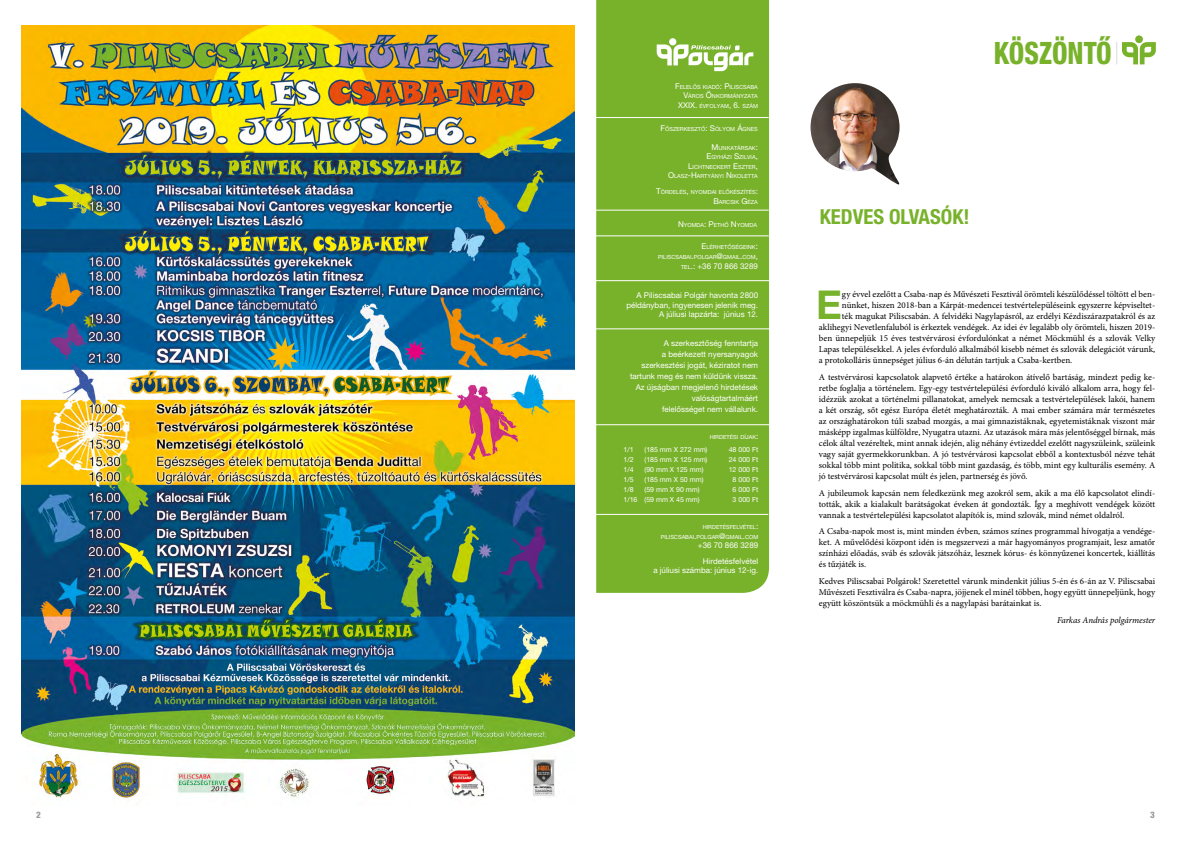
<style>
.page{position:relative;width:1191px;height:842px;background:#fff}
.page>*{position:absolute;margin:0;border:0;box-sizing:border-box;transform-origin:0 0}
.t1{font:700 39.8px "Helvetica Neue LT Pro";color:#78b22b}
.t2{font:800 condensed 30.9px "Helvetica Neue LT Pro";color:#78b22b;scale:.88 1}
.t3{font:700 condensed 20.7px "Helvetica Neue LT Pro";color:#78b22b}
.t4{font:9px/11px "Minion Pro";color:#000;text-align:justify}
.t5{font:italic 9px "Minion Pro";letter-spacing:-.01em;color:#000}
.t6{font:800 condensed 9px "Helvetica Neue LT Pro";color:#9d9d9c}
.t7{font:800 condensed 9px "Helvetica Neue LT Pro";color:#98989b}
.t8{font:8px/11px "Helvetica Neue LT Pro";color:#fff;text-align:right}
.t9{font:8px "Helvetica Neue LT Pro";color:#fff}
.t10{font:7px "Helvetica Neue LT Pro";color:#fff}
.t11{font:5.6px/9.6px "Helvetica Neue LT Pro";color:#fff;text-align:right}
.s1{font-size:8px}
.s2{font-size:5.6px}
.s3{font-style:inherit}
</style>
<div class="page">
<div style="left:596px;top:0;width:173px;height:593px;background:#78b22b"></div>
<div style="left:669px;top:38px;width:7px;height:7px;background:#fff;border-radius:50%"></div>
<svg style="left:656px;top:44px;width:97px;height:27px"></svg>
<hr style="left:596px;top:117px;width:172px;height:1px;background:#fff">
<hr style="left:594px;top:328px;width:179px;height:1px;background:#fff">
<hr style="left:595px;top:424px;width:175px;height:1px;background:#fff">
<hr style="left:596px;top:280px;width:174px;height:1px;background:#fff">
<hr style="left:596px;top:210px;width:172px;height:1px;background:#fff">
<hr style="left:596px;top:235px;width:172px;height:1px;background:#fff">
<hr style="left:595px;top:514px;width:173px;height:1px;background:#fff">
<img style="left:810px;top:83px;width:90px;height:102px">
<div style="left:1135px;top:35px;width:7px;height:8px;background:#78b22b;border-radius:50%"></div>
<svg style="left:1116px;top:42px;width:39px;height:22px"></svg>
<img style="left:22px;top:26px;width:552px;height:773px">
<p class="t11" style="left:675px;top:82px;width:84px"><span class="s1">F</span>ELELŐS KIADÓ<span class="s1">: P</span>ILISCSABA<br><span class="s1">V</span>ÁROS <span class="s1">Ö</span>NKORMÁNYZATA<br><span class="s1">XXIX.</span> ÉVFOLYAM<span class="s1">, 6.</span> SZÁM</p>
<p class="t11" style="left:660px;top:125px;width:99px"><span class="s1">F</span>ŐSZERKESZTŐ<span class="s1">: S</span>ÓLYOM <span class="s1">Á</span>GNES</p>
<p class="t11" style="left:668px;top:143px;width:91px"><span class="s1">M</span> UNKATÁRSAK<span class="s1">:<br>E</span>GYHÁZI <span class="s1">S</span>ZILVIA<span class="s1">,<br>L</span>ICHTNECKERT <span class="s1">E</span>SZTER<span class="s1">,<br>O</span>LASZ<span class="s1">-H</span> ARTYÁNYI <span class="s1">N</span> IKOLETTA</p>
<p class="t11" style="left:656px;top:187px;width:103px"><span class="s1">T</span>ÖRDELÉS<span class="s1">,</span> NYOMDAI ELŐKÉSZÍTÉS<span class="s1">:<br>B</span>ARCSIK <span class="s1">G</span>ÉZA</p>
<p class="t11" style="left:678px;top:220px;width:81px"><span class="s1">N</span>YOMDA<span class="s1">: P</span>ETHŐ <span class="s1">N</span>YOMDA</p>
<p class="t11" style="left:658px;top:242px;width:101px"><span class="s1">E</span>LÉRHETŐSÉGEINK<span class="s1">:<br></span>PILISCSABAI<span class="s1">.</span>POLGAR<span class="s1">@</span>GMAIL<span class="s1">.</span>COM<span class="s1">,</span></p>
<p class="t8" style="left:681px;top:260px;width:78px"><span class="s2">TEL</span><span class="s3">.:</span> +36 70 866 3289</p>
<p class="t8" style="left:626px;top:290px;width:133px;line-height:9.6px">A Piliscsabai Polgár havonta 2800 példányban, ingyenesen jelenik meg.<br>A júliusi lapzárta: június 12.</p>
<p class="t8" style="left:630px;top:337px;width:130px">A szerkesztőség fenntartja<br>a beérkezett nyersanyagok szerkesztési jogát, kéziratot nem tartunk meg és nem küldünk vissza.<br>Az újságban megjelenő hirdetések valóságtartalmáért<br>felelősséget nem vállalunk.</p>
<p class="t11" style="left:709px;top:432px;width:50px">HIRDETÉSI DÍJAK<span class="s1">:</span></p>
<p class="t10" style="left:623px;top:445px;width:12px">1/1</p>
<p class="t10" style="left:644px;top:445px;width:64px">(185 mm X 272 mm)</p>
<p class="t10" style="left:728px;top:445px;width:31px">48 000 Ft</p>
<p class="t10" style="left:623px;top:455px;width:12px">1/2</p>
<p class="t10" style="left:644px;top:455px;width:64px">(185 mm X 125 mm)</p>
<p class="t10" style="left:728px;top:455px;width:31px">24 000 Ft</p>
<p class="t10" style="left:623px;top:465px;width:12px">1/4</p>
<p class="t10" style="left:644px;top:465px;width:61px">(90 mm X 125 mm)</p>
<p class="t10" style="left:728px;top:465px;width:31px">12 000 Ft</p>
<p class="t10" style="left:623px;top:475px;width:12px">1/5</p>
<p class="t10" style="left:644px;top:475px;width:61px">(185 mm X 50 mm)</p>
<p class="t10" style="left:732px;top:475px;width:27px">8 000 Ft</p>
<p class="t10" style="left:623px;top:485px;width:12px">1/8</p>
<p class="t10" style="left:644px;top:485px;width:57px">(59 mm X 90 mm)</p>
<p class="t10" style="left:732px;top:485px;width:27px">6 000 Ft</p>
<p class="t10" style="left:623px;top:495px;width:78px">1/16 (59 mm X 45 mm)</p>
<p class="t10" style="left:732px;top:495px;width:27px">3 000 Ft</p>
<p class="t11" style="left:660px;top:522px;width:99px">HIRDETÉSFELVÉTEL<span class="s1">:<br></span>PILISCSABAI<span class="s1">.</span>POLGAR<span class="s1">@</span>GMAIL<span class="s1">.</span>COM</p>
<p class="t9" style="left:698px;top:541px;width:62px">+36 70 866 3289</p>
<p class="t8" style="left:653px;top:556px;width:106px;line-height:9.6px">Hirdetésfelvétel<br>a júliusi számba: június 12-ig.</p>
<h2 class="t2" style="left:993px;top:33px;width:135px">KÖSZÖNTŐ</h2>
<h3 class="t3" style="left:819px;top:204px;width:151px">KEDVES OLVASÓK!</h3>
<h1 class="t1" style="left:816px;top:280px;width:27px">E</h1>
<p class="t4" style="left:842px;top:289px;width:315px">gy évvel ezelőtt a Csaba-nap és Művészeti Fesztivál örömteli készülődéssel töltött el ben-</p>
<p class="t4" style="left:842px;top:300px;width:315px">nünket, hiszen 2018-ban a Kárpát-medencei testvértelepüléseink egyszerre képviseltet-</p>
<p class="t4" style="left:842px;top:311px;width:315px">ték magukat Piliscsabán. A felvidéki Nagylapásról, az erdélyi Kézdiszárazpatakról és az</p>
<p class="t4" style="left:819px;top:322px;width:338px">aklihegyi Nevetlenfaluból is érkeztek vendégek. Az idei év legalább oly örömteli, hiszen 2019-</p>
<p class="t4" style="left:819px;top:333px;width:338px">ben ünnepeljük 15 éves testvérvárosi évfordulónkat a német Möckmühl és a szlovák Velky</p>
<p class="t4" style="left:819px;top:344px;width:338px">Lapas településekkel. A jeles évforduló alkalmából kisebb német és szlovák delegációt várunk,</p>
<p class="t4" style="left:819px;top:355px;width:255px">a protokolláris ünnepséget július 6-án délután tartjuk a Csaba-kertben.</p>
<p class="t4" style="left:819px;top:371px;width:338px">A testvérvárosi kapcsolatok alapvető értéke a határokon átívelő bartáság, mindezt pedig ke&shy;retbe foglalja a történelem. Egy-egy testvértelepülési évforduló kiváló alkalom arra, hogy fel&shy;idézzük azokat a történelmi pillanatokat, amelyek nemcsak a testvértelepülések lakói, hanem a két ország, sőt egész Európa életét meghatározták. A mai ember számára már természetes az országhatárokon túli szabad mozgás, a mai gimnazistáknak, egyetemistáknak viszont már másképp izgalmas külföldre, Nyugatra utazni. Az utazások mára más jelentőséggel bírnak, más célok által vezéreltek, mint annak idején, alig néhány évtizeddel ezelőtt nagyszüleink, szüleink vagy saját gyermekkorunkban. A jó testvérvárosi kapcsolat ebből a kontextusból nézve tehát sokkal több mint politika, sokkal több mint gazdaság, és több, mint egy kulturális esemény. A jó testvérvárosi kapcsolat múlt és jelen, partnerség és jövő.</p>
<p class="t4" style="left:819px;top:487px;width:338px">A jubileumok kapcsán nem feledkezünk meg azokról sem, akik a ma élő kapcsolatot elindí&shy;tották, akik a kialakult barátságokat éveken át gondozták. Így a meghívott vendégek között vannak a testvértelepülési kapcsolatot alapítók is, mind szlovák, mind német oldalról.</p>
<p class="t4" style="left:819px;top:526px;width:338px">A Csaba-napok most is, mint minden évben, számos színes programmal hívogatja a vendége&shy;ket. A művelődési központ idén is megszervezi a már hagyományos programjait, lesz amatőr színházi előadás, sváb és szlovák játszóház, lesznek kórus- és könnyűzenei koncertek, kiállítás és tűzjáték is.</p>
<p class="t4" style="left:819px;top:575px;width:338px">Kedves Piliscsabai Polgárok! Szeretettel várunk mindenkit július 5-én és 6-án az V. Piliscsabai Művészeti Fesztiválra és Csaba-napra, jöjjenek el minél többen, hogy együtt ünnepeljünk, hogy együtt köszöntsük a möckmühli és a nagylapási barátainkat is.</p>
<p class="t5" style="left:1057px;top:613px;width:100px">Farkas András polgármester</p>
<p class="t6" style="left:36px;top:810px;width:6px">2</p>
<p class="t7" style="left:1150px;top:810px;width:6px">3</p>
</div>
